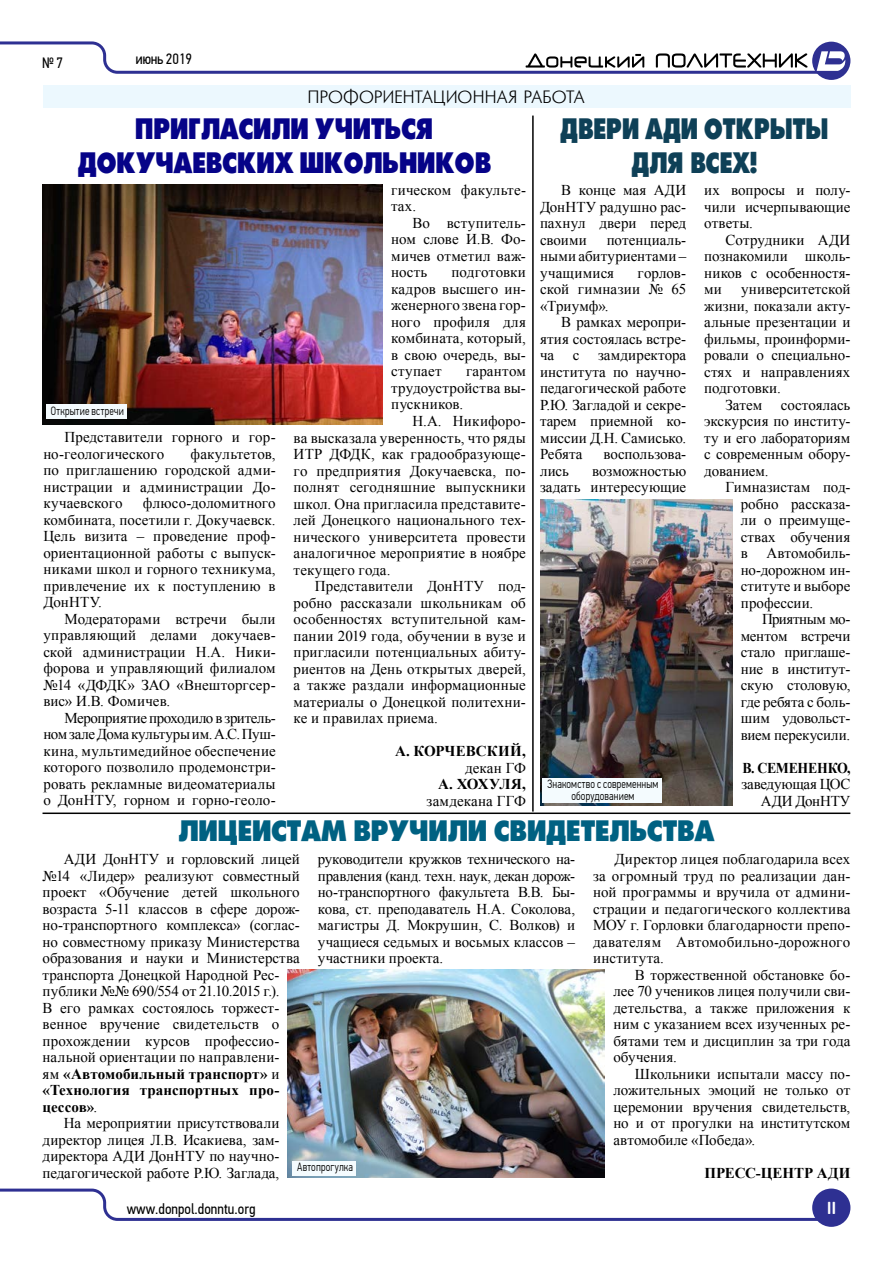
<style>
.page{position:relative;width:893px;height:1263px;background:#fff}
.page>*{position:absolute;margin:0;border:0;box-sizing:border-box;transform-origin:0 0}
.t1{font:31.5px/34.5px "Futura Press Press";color:#060388;text-align:center;scale:.85 1}
.t2{font:31.5px "Futura Press Press";color:#006182;scale:.9 1}
.t3{font:31.5px/34.5px "Futura Press Press";color:#0e4057;text-align:center;scale:.8 1}
.t4{font:300 19.5px "Futura";letter-spacing:.025em;color:#000}
.t5{font:500 19.5px "Neuropol";color:#fff}
.t6{font:15px/16.5px "Times New Roman";letter-spacing:.005em;color:#000;text-align:justify}
.t7{font:700 15px "Times New Roman";letter-spacing:-.005em;color:#000}
.t8{font:15px "PF Din Text Cond Pro";color:#000}
.t9{font:15px/16.5px "Times New Roman";letter-spacing:-.015em;color:#000;text-align:right}
.t10{font:700 15px "Times New Roman";letter-spacing:-.025em;color:#000;scale:.92 1}
.t11{font:300 12px/12px "PF Din Text Cond Pro";letter-spacing:.015em;color:#000;text-align:center;scale:.9 1}
.s1{font-weight:700}
</style>
<div class="page">
<div style="left:812px;top:42px;width:38px;height:38px;background:#2e3092;border-radius:50%"></div>
<svg style="left:0;top:41px;width:845px;height:33px"></svg>
<div style="left:812px;top:1188px;width:38px;height:39px;background:#2e3092;border-radius:50%"></div>
<svg style="left:0;top:1188px;width:842px;height:33px"></svg>
<div style="left:43px;top:85px;width:807px;height:23px;background:#ecf8fe"></div>
<hr style="left:532px;top:116px;width:2px;height:695px;background:#000">
<img style="left:288px;top:969px;width:317px;height:209px">
<div style="left:292px;top:1161px;width:64px;height:14px;background:#f4fbfe"></div>
<hr style="left:43px;top:812px;width:807px;height:2px;background:#000">
<img style="left:42px;top:184px;width:341px;height:240px">
<img style="left:540px;top:500px;width:192px;height:305px">
<div style="left:46px;top:404px;width:81px;height:14px;background:#f4fbfe"></div>
<div style="left:542px;top:779px;width:120px;height:24px;background:#f4fbfe"></div>
<p class="t8" style="left:42px;top:54px;width:22px">№ 7</p>
<p class="t8" style="left:135px;top:50px;width:58px">июнь 2019</p>
<h2 class="t4" style="left:308px;top:86px;width:278px">ПРОФОРИЕНТАЦИОННАЯ РАБОТА</h2>
<h1 class="t1" style="left:78px;top:111px;width:488px">ПРИГЛАСИЛИ УЧИТЬСЯ<br>ДОКУЧАЕВСКИХ ШКОЛЬНИКОВ</h1>
<p class="t11" style="left:51px;top:404px;width:83px">Открытие встречи</p>
<p class="t6" style="left:43px;top:429px;width:234px;text-indent:21px">Представители горного и гор&shy;но-геологического</p>
<p class="t6" style="left:43px;top:445px;width:234px;text-indent:147px">факультетов, по приглашению городской адми&shy;нистрации и администрации До&shy;кучаевского</p>
<p class="t6" style="left:43px;top:495px;width:234px;text-indent:100px">флюсо-доломитного комбината, посетили г. Докучаевск.<br>Цель визита – проведение проф&shy;ориентационной работы с выпуск&shy;никами школ и горного техникума, привлечение их к поступлению в ДонНТУ.</p>
<p class="t6" style="left:43px;top:610px;width:234px;text-indent:21px">Модераторами встречи были управляющий делами докучаев&shy;ской администрации Н.А. Ники&shy;форова и управляющий филиалом №14 «ДФДК» ЗАО «Внешторгсер&shy;вис» И.В. Фомичев.</p>
<p class="t6" style="left:43px;top:709px;width:234px;text-indent:21px">Мероприятие проходило в зритель&shy;ном зале Дома культуры им. А.С. Пуш&shy;кина, мультимедийное обеспечение которого позволило продемонстри&shy;ровать рекламные видеоматериалы о ДонНТУ, горном и горно-геоло-</p>
<p class="t6" style="left:391px;top:181px;width:136px">гическом факульте&shy;тах.</p>
<p class="t6" style="left:391px;top:214px;width:136px;text-indent:21px">Во вступитель&shy;ном слове И.В. Фо&shy;мичев отметил важ&shy;ность</p>
<p class="t6" style="left:391px;top:264px;width:136px;text-indent:60px">подготовки кадров высшего ин&shy;женерного звена гор&shy;ного профиля для комбината, который, в свою очередь, вы&shy;ступает</p>
<p class="t6" style="left:391px;top:363px;width:136px;text-indent:75px">гарантом трудоустройства вы&shy;пускников.</p>
<p class="t6" style="left:294px;top:412px;width:234px;text-indent:119px">Н.А. Никифоро&shy;ва высказала уверенность, что ряды ИТР ДФДК, как градообразующе&shy;го предприятия Докучаевска, по&shy;полнят сегодняшние выпускники школ. Она пригласила представите&shy;лей Донецкого национального тех&shy;нического университета провести аналогичное мероприятие в ноябре текущего года.</p>
<p class="t6" style="left:294px;top:577px;width:234px;text-indent:21px">Представители ДонНТУ под&shy;робно рассказали школьникам об особенностях вступительной кам&shy;пании 2019 года, обучении в вузе и пригласили потенциальных абиту&shy;риентов на День открытых дверей, а также раздали информационные материалы о Донецкой политехни&shy;ке и правилах приема.</p>
<p class="t7" style="left:395px;top:741px;width:132px">А. КОРЧЕВСКИЙ,</p>
<p class="t6" style="left:465px;top:759px;width:62px">декан ГФ</p>
<p class="t7" style="left:438px;top:774px;width:89px">А. ХОХУЛЯ,</p>
<p class="t6" style="left:427px;top:792px;width:101px">замдекана ГГФ</p>
<h1 class="t3" style="left:560px;top:111px;width:337px">ДВЕРИ АДИ ОТКРЫТЫ<br>ДЛЯ ВСЕХ!</h1>
<p class="t6" style="left:540px;top:182px;width:148px;text-indent:21px">В конце мая АДИ ДонНТУ радушно рас&shy;пахнул двери перед своими</p>
<p class="t6" style="left:540px;top:231px;width:148px;text-indent:67px">потенциаль&shy;ными абитуриентами – учащимися</p>
<p class="t6" style="left:540px;top:264px;width:148px;text-indent:98px">горлов&shy;ской гимназии № 65 «Триумф».</p>
<p class="t6" style="left:540px;top:314px;width:148px;text-indent:21px">В рамках меропри&shy;ятия состоялась встре&shy;ча с замдиректора института по научно&shy;педагогической работе Р.Ю. Загладой и секре&shy;тарем приемной ко&shy;миссии Д.Н. Самисько.<br>Ребята</p>
<p class="t6" style="left:603px;top:446px;width:84px">воспользова-</p>
<p class="t6" style="left:540px;top:462px;width:30px">лись</p>
<p class="t6" style="left:540px;top:462px;width:148px;text-align:right">возможностью<br>задать интересующие</p>
<p class="t11" style="left:547px;top:778px;width:125px">Знакомство с современным оборудованием</p>
<p class="t6" style="left:704px;top:182px;width:148px">их вопросы и полу&shy;чили исчерпывающие ответы.</p>
<p class="t6" style="left:704px;top:231px;width:148px;text-indent:21px">Сотрудники АДИ познакомили школь&shy;ников с особенностя&shy;ми</p>
<p class="t6" style="left:704px;top:281px;width:148px;text-indent:37px">университетской жизни, показали акту&shy;альные презентации и фильмы, проинформи&shy;ровали о специально&shy;стях и направлениях подготовки.</p>
<p class="t6" style="left:704px;top:396px;width:148px;text-indent:21px">Затем состоялась экскурсия по институ&shy;ту и его лабораториям с современным обору&shy;дованием.</p>
<p class="t6" style="left:741px;top:479px;width:111px;text-indent:-15px">Гимназистам под&shy;робно рассказа&shy;ли о преимуще&shy;ствах обучения в Автомобиль&shy;но-дорожном ин&shy;ституте и выборе профессии.</p>
<p class="t6" style="left:741px;top:611px;width:111px;text-indent:21px">Приятным мо&shy;ментом встречи стало приглаше&shy;ние в институт&shy;скую столовую, где ребята с боль&shy;шим удовольст&shy;вием перекусили.</p>
<p class="t10" style="left:742px;top:757px;width:119px">В. СЕМЕНЕНКО,</p>
<p class="t9" style="left:742px;top:776px;width:110px">заведующая ЦОС<br>АДИ ДонНТУ</p>
<h1 class="t2" style="left:178px;top:812px;width:597px">ЛИЦЕИСТАМ ВРУЧИЛИ СВИДЕТЕЛЬСТВА</h1>
<p class="t6" style="left:318px;top:850px;width:259px">руководители кружков технического на&shy;правления (канд. техн. наук, декан дорож&shy;но-транспортного факультета В.В. Бы&shy;кова, ст. преподаватель Н.А. Соколова, магистры Д. Мокрушин, С. Волков) и учащиеся седьмых и восьмых классов – участники проекта.</p>
<p class="t6" style="left:593px;top:850px;width:259px;text-indent:21px">Директор лицея поблагодарила всех за огромный труд по реализации дан&shy;ной программы и вручила от админи&shy;страции и педагогического коллектива МОУ г. Горловки благодарности препо&shy;давателям Автомобильно-дорожного института.</p>
<p class="t6" style="left:613px;top:966px;width:238px;text-indent:21px">В торжественной обстановке бо&shy;лее 70 учеников лицея получили сви&shy;детельства, а также приложения к ним с указанием всех изученных ре&shy;бятами тем и дисциплин за три года обучения.</p>
<p class="t6" style="left:613px;top:1065px;width:238px;text-indent:21px">Школьники испытали массу по&shy;ложительных эмоций не только от церемонии вручения свидетельств, но и от прогулки на институтском автомобиле «Победа».</p>
<p class="t7" style="left:704px;top:1162px;width:148px">ПРЕСС-ЦЕНТР АДИ</p>
<p class="t6" style="left:43px;top:850px;width:259px;text-align:left;text-indent:21px">АДИ ДонНТУ и горловский лицей №14 «Лидер» реализуют совместный проект «Обучение детей школьного возраста 5-11 классов в сфере дорож&shy;но-транспортного комплекса» (соглас&shy;но совместному приказу Министерства образования и науки и Министерства транспорта Донецкой Народной Рес&shy;публики №№ 690/554 от 21.10.2015 г.).<br>В его рамках состоялось торжест&shy;венное вручение свидетельств о прохождении курсов профессио&shy;нальной ориентации по направлени&shy;ям <span class="s1">«Автомобильный транспорт»</span> и <span class="s1">«Технология транспортных про&shy;цессов»</span>.</p>
<p class="t6" style="left:43px;top:1114px;width:238px;text-indent:21px">На мероприятии присутствовали директор лицея Л.В. Исакиева, зам&shy;директора АДИ ДонНТУ по научно&shy;педагогической работе Р.Ю. Заглада,</p>
<p class="t11" style="left:297px;top:1161px;width:63px">Автопрогулка</p>
<p class="t8" style="left:127px;top:1200px;width:130px">www.donpol.donntu.org</p>
<h2 class="t5" style="left:827px;top:1199px;width:11px">11</h2>
</div>
